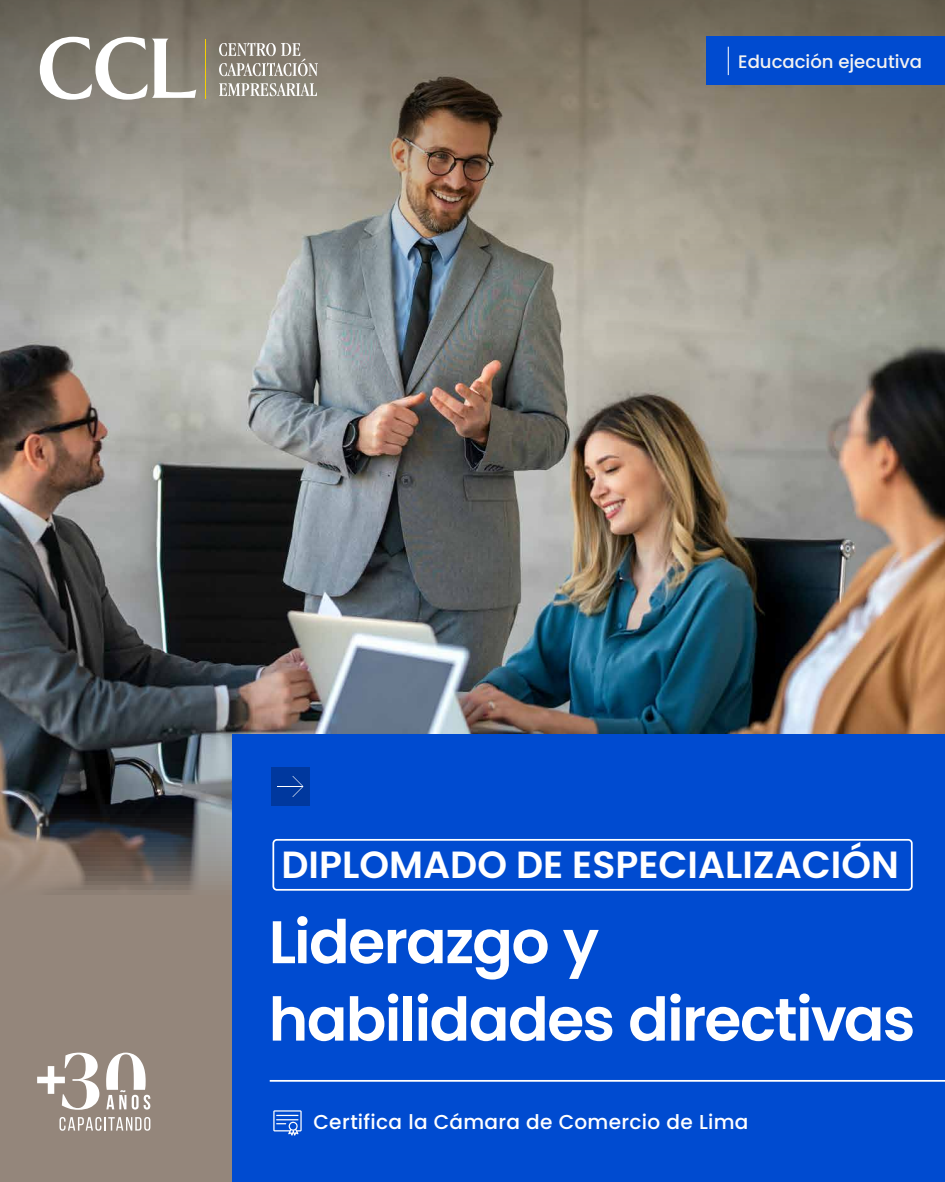
<style>
.page{position:relative;width:945px;height:1182px;background:#fff}
.page>*{position:absolute;margin:0;border:0;box-sizing:border-box;transform-origin:0 0}
.t1{font:600 60.02px/77.4px "Poppins";letter-spacing:-.03em;color:#fff}
.t2{font:600 37.8px "Poppins";color:#fff}
.t3{font:500 20.12px "Poppins";letter-spacing:.015em;color:#fff}
.t4{font:500 18.11px "Poppins";color:#f3f2f1}
</style>
<div class="page">
<div style="left:0;top:479px;width:945px;height:702px;background:#94867b"></div>
<img style="left:0;top:628px;width:945px;height:262px">
<img style="left:0;top:0;width:945px;height:628px">
<svg style="left:37px;top:1052px;width:62px;height:57px"></svg>
<svg style="left:60px;top:1117px;width:90px;height:13px"></svg>
<svg style="left:106px;top:1052px;width:44px;height:57px"></svg>
<div style="left:706px;top:37px;width:239px;height:48px;background:#004bd0"></div>
<svg style="left:728px;top:47px;width:1px;height:28px"></svg>
<div style="left:232px;top:733px;width:713px;height:448px;background:#004bd0"></div>
<hr style="left:270px;top:1079px;width:675px;height:2px;background:#fff">
<svg style="left:273px;top:1110px;width:29px;height:25px"></svg>
<div style="left:271px;top:767px;width:39px;height:38px;background:#00389e"></div>
<svg style="left:277px;top:776px;width:26px;height:21px"></svg>
<svg style="left:40px;top:37px;width:156px;height:63px"></svg>
<hr style="left:205px;top:39px;width:1px;height:59px;background:#f4cf00">
<svg style="left:219px;top:43px;width:99px;height:33px"></svg>
<svg style="left:219px;top:83px;width:98px;height:13px"></svg>
<div style="left:272px;top:838px;width:641px;height:52px;border:2px solid #fff;border-radius:4px"></div>
<p class="t4" style="left:738px;top:51px;width:186px">Educación ejecutiva</p>
<h2 class="t2" style="left:282px;top:843px;width:619px">DIPLOMADO DE ESPECIALIZACIÓN</h2>
<h1 class="t1" style="left:269px;top:903px;width:648px">Liderazgo y habilidades directivas</h1>
<p class="t3" style="left:314px;top:1109px;width:437px">Certifica la Cámara de Comercio de Lima</p>
</div>
